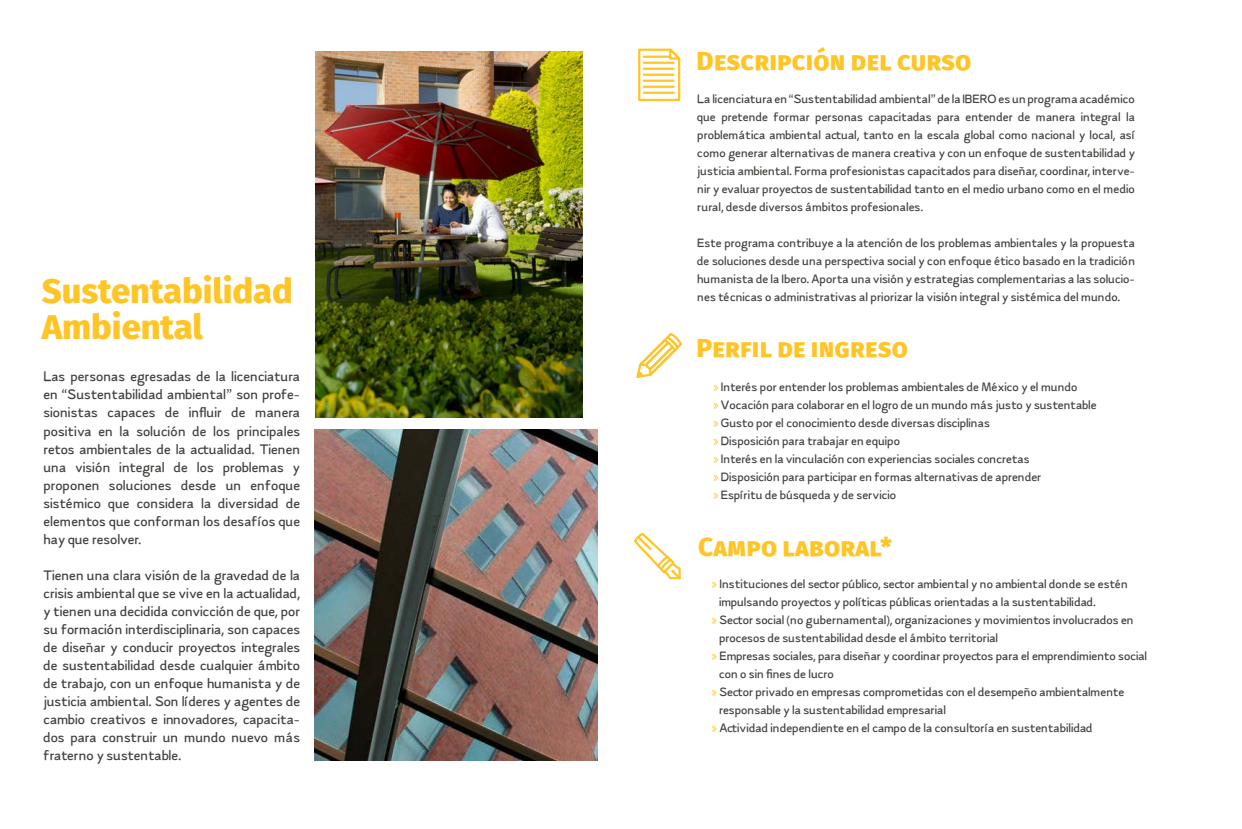
<style>
.page{position:relative;width:1242px;height:829px;background:#fff}
.page>*{position:absolute;margin:0;border:0;box-sizing:border-box;transform-origin:0 0}
.t1{font:800 34.5px/36px "Fira Sans";color:#ffc425}
.t2{font:800 26.25px "Fira Sans";letter-spacing:.01em;color:#ffc425}
.t3{font:12px/18px "Iberoamericana";letter-spacing:.005em;color:#423f3c;text-align:justify}
.t4{font:10.5px/18px "Iberoamericana";color:#423f3c;text-align:justify}
.s1{color:#ffc425}
</style>
<div class="page">
<img style="left:315px;top:429px;width:282px;height:331px">
<img style="left:315px;top:51px;width:268px;height:366px">
<svg style="left:636px;top:333px;width:46px;height:45px"></svg>
<svg style="left:638px;top:48px;width:43px;height:54px"></svg>
<svg style="left:634px;top:532px;width:47px;height:48px"></svg>
<h1 class="t1" style="left:42px;top:270px;width:253px">Sustentabilidad<br>Ambiental</h1>
<p class="t3" style="left:43px;top:370px;width:258px">Las personas egresadas de la licenciatura en “Sustentabilidad ambiental” son profe&shy;sionistas capaces de influir de manera positiva en la solución de los principales retos ambientales de la actualidad. Tienen una visión integral de los problemas y proponen soluciones desde un enfoque sistémico que considera la diversidad de elementos que conforman los desafíos que hay que resolver.</p>
<p class="t3" style="left:43px;top:568px;width:258px">Tienen una clara visión de la gravedad de la crisis ambiental que se vive en la actualidad, y tienen una decidida convicción de que, por su formación interdisciplinaria, son capaces de diseñar y conducir proyectos integrales de sustentabilidad desde cualquier ámbito de trabajo, con un enfoque humanista y de justicia ambiental. Son líderes y agentes de cambio creativos e innovadores, capacita&shy;dos para construir un mundo nuevo más fraterno y sustentable.</p>
<h2 class="t2" style="left:697px;top:38px;width:276px">DESCRIPCIÓN DEL CURSO</h2>
<p class="t4" style="left:697px;top:90px;width:439px">La licenciatura en “Sustentabilidad ambiental” de la IBERO es un programa académico que pretende formar personas capacitadas para entender de manera integral la problemática ambiental actual, tanto en la escala global como nacional y local, así como generar alternativas de manera creativa y con un enfoque de sustentabilidad y justicia ambiental. Forma profesionistas capacitados para diseñar, coordinar, interve&shy;nir y evaluar proyectos de sustentabilidad tanto en el medio urbano como en el medio rural, desde diversos ámbitos profesionales.</p>
<p class="t4" style="left:697px;top:234px;width:439px">Este programa contribuye a la atención de los problemas ambientales y la propuesta de soluciones desde una perspectiva social y con enfoque ético basado en la tradición humanista de la Ibero. Aporta una visión y estrategias complementarias a las solucio&shy;nes técnicas o administrativas al priorizar la visión integral y sistémica del mundo.</p>
<h2 class="t2" style="left:697px;top:325px;width:213px">PERFIL DE INGRESO</h2>
<p class="t4" style="left:713px;top:378px;width:385px;text-align:left"><span class="s1">»</span> Interés por entender los problemas ambientales de México y el mundo<br><span class="s1">»</span> Vocación para colaborar en el logro de un mundo más justo y sustentable <span class="s1">»</span> Gusto por el conocimiento desde diversas disciplinas<br><span class="s1">»</span> Disposición para trabajar en equipo<br><span class="s1">»</span> Interés en la vinculación con experiencias sociales concretas<br><span class="s1">»</span> Disposición para participar en formas alternativas de aprender<br><span class="s1">»</span> Espíritu de búsqueda y de servicio</p>
<h2 class="t2" style="left:698px;top:523px;width:195px">CAMPO LABORAL*</h2>
<p class="t4" style="left:712px;top:575px;width:418px"><span class="s1">»</span> Instituciones del sector público, sector ambiental y no ambiental donde se estén</p>
<p class="t4" style="left:719px;top:593px;width:378px">impulsando proyectos y políticas públicas orientadas a la sustentabilidad.</p>
<p class="t4" style="left:712px;top:611px;width:423px"><span class="s1">»</span> Sector social (no gubernamental), organizaciones y movimientos involucrados en</p>
<p class="t4" style="left:719px;top:629px;width:280px">procesos de sustentabilidad desde el ámbito territorial</p>
<p class="t4" style="left:712px;top:647px;width:437px"><span class="s1">»</span> Empresas sociales, para diseñar y coordinar proyectos para el emprendimiento social</p>
<p class="t4" style="left:719px;top:665px;width:116px">con o sin fines de lucro</p>
<p class="t4" style="left:712px;top:683px;width:414px"><span class="s1">»</span> Sector privado en empresas comprometidas con el desempeño ambientalmente</p>
<p class="t4" style="left:719px;top:701px;width:228px">responsable y la sustentabilidad empresarial</p>
<p class="t4" style="left:712px;top:719px;width:382px"><span class="s1">»</span> Actividad independiente en el campo de la consultoría en sustentabilidad</p>
</div>
